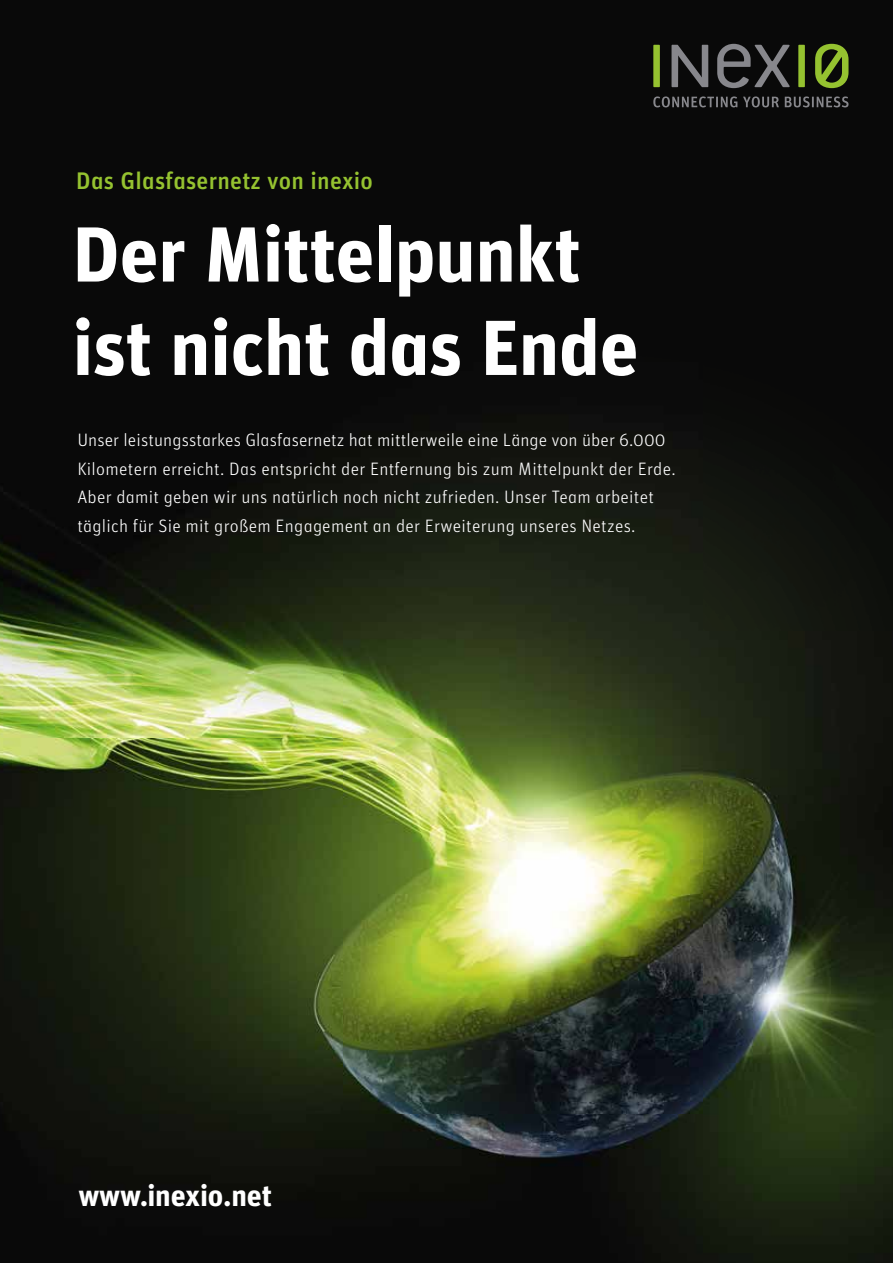
<style>
.page{position:relative;width:893px;height:1263px;background:#fff}
.page>*{position:absolute;margin:0;border:0;box-sizing:border-box;transform-origin:0 0}
.t1{font:77.85px/93.4px "Unit Bold Alternate";letter-spacing:-.005em;color:#fff}
.t2{font:30px "Unit Bold Alternate";letter-spacing:-.005em;color:#fff}
.t3{font:24px "Unit Medium Alternate";letter-spacing:.01em;color:#95c230}
.t4{font:18px/28.5px "Unit Light Alternate";letter-spacing:.015em;color:#fff}
</style>
<div class="page">
<img style="left:0;top:0;width:893px;height:1263px">
<svg style="left:653px;top:96px;width:195px;height:11px;background:#39393b"></svg>
<svg style="left:798px;top:44px;width:50px;height:44px;background:#50681c"></svg>
<div style="left:653px;top:45px;width:7px;height:42px;background:#95c230"></div>
<svg style="left:671px;top:44px;width:119px;height:44px;background:#3b3b3d"></svg>
<h3 class="t3" style="left:76px;top:166px;width:298px">Das Glasfasernetz von inexio</h3>
<h1 class="t1" style="left:72px;top:206px;width:568px">Der Mittelpunkt ist nicht das Ende</h1>
<p class="t4" style="left:77px;top:425px;width:600px">Unser leistungsstarkes Glasfasernetz hat mittlerweile eine Länge von über 6.000<br>Kilometern erreicht. Das entspricht der Entfernung bis zum Mittelpunkt der Erde.<br>Aber damit geben wir uns natürlich noch nicht zufrieden. Unser Team arbeitet täglich für Sie mit großem Engagement an der Erweiterung unseres Netzes.</p>
<h2 class="t2" style="left:78px;top:1177px;width:195px">www.inexio.net</h2>
</div>
